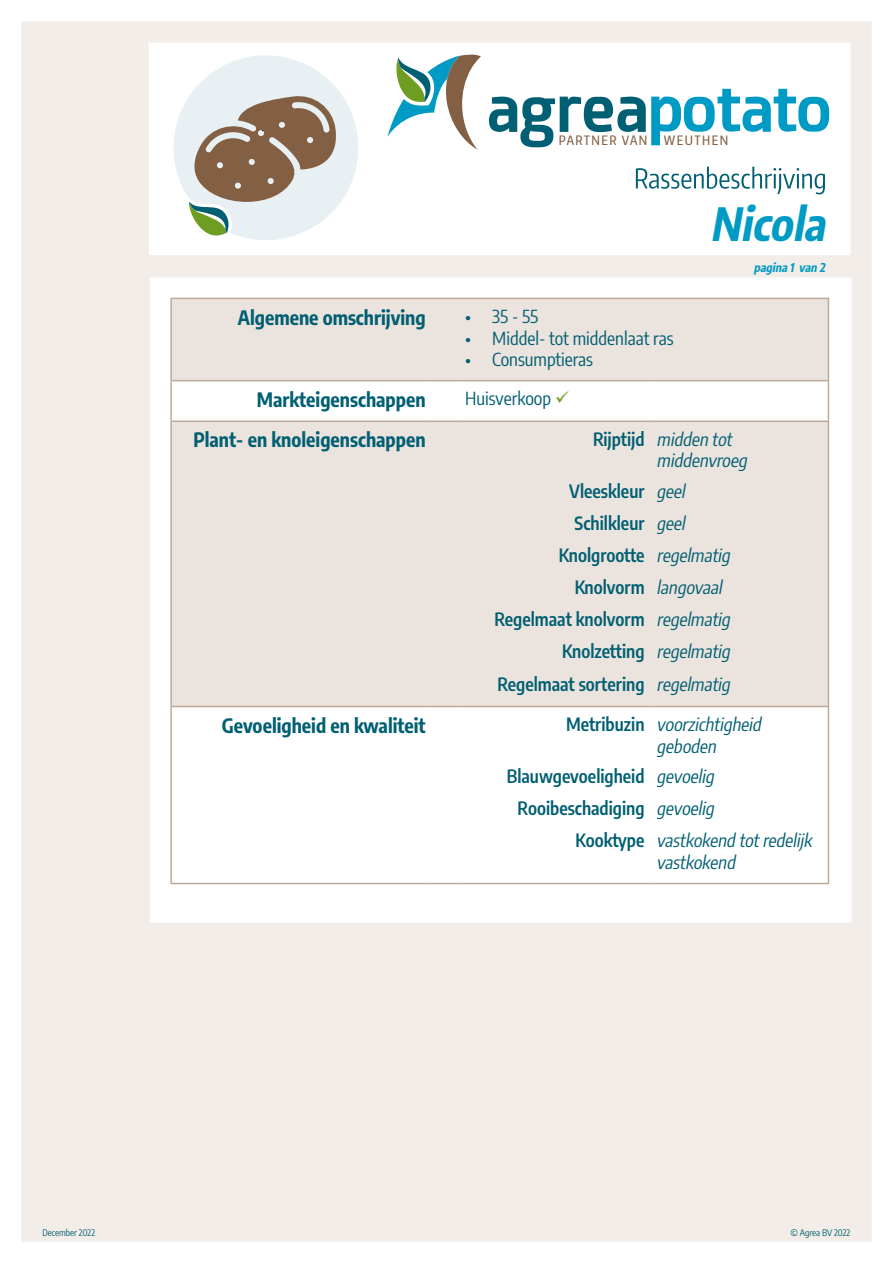
<style>
.page{position:relative;width:893px;height:1263px;background:#fff}
.page>*{position:absolute;margin:0;border:0;box-sizing:border-box;transform-origin:0 0}
.t1{font:italic 700 45px "Encode Sans Condensed";color:#009bc5}
.t2{font:700 19.5px "Encode Sans Condensed";color:#005f72}
.t3{font:600 18px "Encode Sans Condensed";color:#005f72}
.t4{font:italic 18px/21.6px "Encode Sans Condensed";color:#005f72}
.t5{font:18px "Encode Sans Condensed";color:#005f72}
.t6{font:500 12.9px "Encode Sans Compressed";letter-spacing:.11em;color:#836044}
.t7{font:italic 700 12px "Encode Sans Condensed";color:#009bc5}
.t8{font:9px "Encode Sans Condensed";color:#005f72}
.s1{color:#6f9d21}
.s2{font-weight:600;font-style:normal}
.s3{font-weight:400;font-style:italic}
</style>
<div class="page">
<div style="left:21px;top:21px;width:851px;height:1221px;background:#f2ede8"></div>
<div style="left:149px;top:43px;width:701px;height:212px;background:#fff"></div>
<svg style="left:173px;top:55px;width:185px;height:185px"></svg>
<svg style="left:387px;top:54px;width:94px;height:96px"></svg>
<svg style="left:489px;top:89px;width:340px;height:58px"></svg>
<div style="left:150px;top:277px;width:701px;height:646px;background:#fff"></div>
<svg style="left:636px;top:167px;width:189px;height:27px"></svg>
<svg style="left:172px;top:299px;width:656px;height:407px;fill:#ebe3dd"></svg>
<hr style="left:170px;top:422px;width:2px;height:51px;background:#bea896">
<hr style="left:828px;top:422px;width:1px;height:51px;background:#bea896">
<hr style="left:170px;top:473px;width:2px;height:32px;background:#bea896">
<hr style="left:828px;top:473px;width:1px;height:32px;background:#bea896">
<hr style="left:170px;top:505px;width:2px;height:33px;background:#bea896">
<hr style="left:828px;top:505px;width:1px;height:33px;background:#bea896">
<hr style="left:170px;top:538px;width:2px;height:32px;background:#bea896">
<hr style="left:828px;top:538px;width:1px;height:32px;background:#bea896">
<hr style="left:170px;top:570px;width:2px;height:32px;background:#bea896">
<hr style="left:828px;top:570px;width:1px;height:32px;background:#bea896">
<hr style="left:170px;top:602px;width:2px;height:32px;background:#bea896">
<hr style="left:828px;top:602px;width:1px;height:32px;background:#bea896">
<hr style="left:170px;top:634px;width:2px;height:32px;background:#bea896">
<hr style="left:828px;top:634px;width:1px;height:32px;background:#bea896">
<hr style="left:170px;top:666px;width:2px;height:32px;background:#bea896">
<hr style="left:828px;top:666px;width:1px;height:32px;background:#bea896">
<svg style="left:170px;top:698px;width:2px;height:8px"></svg>
<hr style="left:170px;top:298px;width:262px;height:1px;background:#bea896">
<hr style="left:170px;top:299px;width:2px;height:73px;background:#bea896">
<svg style="left:432px;top:298px;width:27px;height:1px"></svg>
<hr style="left:459px;top:298px;width:192px;height:1px;background:#bea896">
<hr style="left:651px;top:298px;width:178px;height:1px;background:#bea896">
<hr style="left:828px;top:299px;width:1px;height:73px;background:#bea896">
<svg style="left:170px;top:372px;width:2px;height:8px"></svg>
<hr style="left:170px;top:706px;width:262px;height:1px;background:#bea896">
<hr style="left:170px;top:707px;width:2px;height:52px;background:#bea896">
<svg style="left:432px;top:706px;width:27px;height:1px"></svg>
<hr style="left:459px;top:706px;width:192px;height:1px;background:#bea896">
<hr style="left:651px;top:706px;width:178px;height:1px;background:#bea896">
<hr style="left:828px;top:707px;width:1px;height:52px;background:#bea896">
<hr style="left:170px;top:759px;width:2px;height:32px;background:#bea896">
<hr style="left:828px;top:759px;width:1px;height:32px;background:#bea896">
<hr style="left:170px;top:791px;width:2px;height:32px;background:#bea896">
<hr style="left:828px;top:791px;width:1px;height:32px;background:#bea896">
<hr style="left:170px;top:823px;width:2px;height:52px;background:#bea896">
<hr style="left:828px;top:823px;width:1px;height:52px;background:#bea896">
<svg style="left:170px;top:875px;width:2px;height:8px"></svg>
<hr style="left:170px;top:380px;width:262px;height:1px;background:#bea896">
<hr style="left:170px;top:381px;width:2px;height:32px;background:#bea896">
<svg style="left:432px;top:380px;width:27px;height:1px"></svg>
<hr style="left:459px;top:380px;width:192px;height:1px;background:#bea896">
<hr style="left:651px;top:380px;width:178px;height:1px;background:#bea896">
<hr style="left:828px;top:381px;width:1px;height:32px;background:#bea896">
<svg style="left:170px;top:413px;width:2px;height:7px"></svg>
<hr style="left:170px;top:420px;width:262px;height:2px;background:#bea896">
<hr style="left:432px;top:420px;width:27px;height:2px;background:#bea896">
<hr style="left:459px;top:420px;width:192px;height:2px;background:#bea896">
<hr style="left:651px;top:420px;width:178px;height:2px;background:#bea896">
<hr style="left:170px;top:883px;width:262px;height:1px;background:#bea896">
<svg style="left:432px;top:883px;width:27px;height:1px"></svg>
<hr style="left:459px;top:883px;width:192px;height:1px;background:#bea896">
<hr style="left:651px;top:883px;width:178px;height:1px;background:#bea896">
<p class="t6" style="left:559px;top:132px;width:90px">PARTNER VAN</p>
<p class="t6" style="left:664px;top:132px;width:66px">WEUTHEN</p>
<h1 class="t1" style="left:710px;top:190px;width:127px">Nicola</h1>
<p class="t7" style="left:754px;top:258px;width:76px">pagina 1 van 2</p>
<p class="t2" style="left:238px;top:302px;width:189px">Algemene omschrijving</p>
<p class="t5" style="left:465px;top:304px;width:74px">• 35 - 55</p>
<p class="t5" style="left:465px;top:325px;width:210px">• Middel- tot middenlaat ras</p>
<p class="t5" style="left:465px;top:347px;width:129px">• Consumptieras</p>
<p class="t2" style="left:257px;top:385px;width:170px">Markteigenschappen</p>
<p class="t5" style="left:465px;top:386px;width:105px">Huisverkoop <span class="s1">✓</span></p>
<p class="t2" style="left:193px;top:425px;width:234px">Plant- en knoleigenschappen</p>
<p class="t4" style="left:657px;top:427px;width:96px;text-indent:-64px"><span class="s2">Rij pt ij d</span> midden tot middenvroeg</p>
<p class="t3" style="left:569px;top:478px;width:121px">Vleeskleur <span class="s3">geel</span></p>
<p class="t3" style="left:575px;top:510px;width:116px">Schilkleur <span class="s3">geel</span></p>
<p class="t3" style="left:559px;top:542px;width:177px">Knolgrootte <span class="s3">regelmatig</span></p>
<p class="t4" style="left:575px;top:576px;width:153px"><span class="s2">Knolvorm</span> langovaal</p>
<p class="t3" style="left:495px;top:606px;width:241px">Regelmaat knolvorm <span class="s3">regelmatig</span></p>
<p class="t3" style="left:562px;top:638px;width:173px">Knolzetting <span class="s3">regelmatig</span></p>
<p class="t3" style="left:497px;top:670px;width:238px">Regelmaat sortering <span class="s3">regelmatig</span></p>
<p class="t2" style="left:222px;top:711px;width:205px">Gevoeligheid en kwaliteit</p>
<p class="t4" style="left:657px;top:713px;width:110px;text-indent:-91px"><span class="s2">M e t r i b u z i n</span> voorzichtigheid geboden</p>
<p class="t3" style="left:507px;top:763px;width:213px">Blauwgevoeligheid <span class="s3">gevoelig</span></p>
<p class="t3" style="left:518px;top:795px;width:202px">Rooibeschadiging <span class="s3">gevoelig</span></p>
<p class="t4" style="left:576px;top:829px;width:242px"><span class="s2">Ko o kty p e</span> vastkokend totredelijk</p>
<p class="t4" style="left:657px;top:851px;width:84px">vastkokend</p>
<p class="t8" style="left:43px;top:1226px;width:54px">December 2022</p>
<p class="t8" style="left:790px;top:1226px;width:61px">© Agrea BV 2022</p>
</div>
